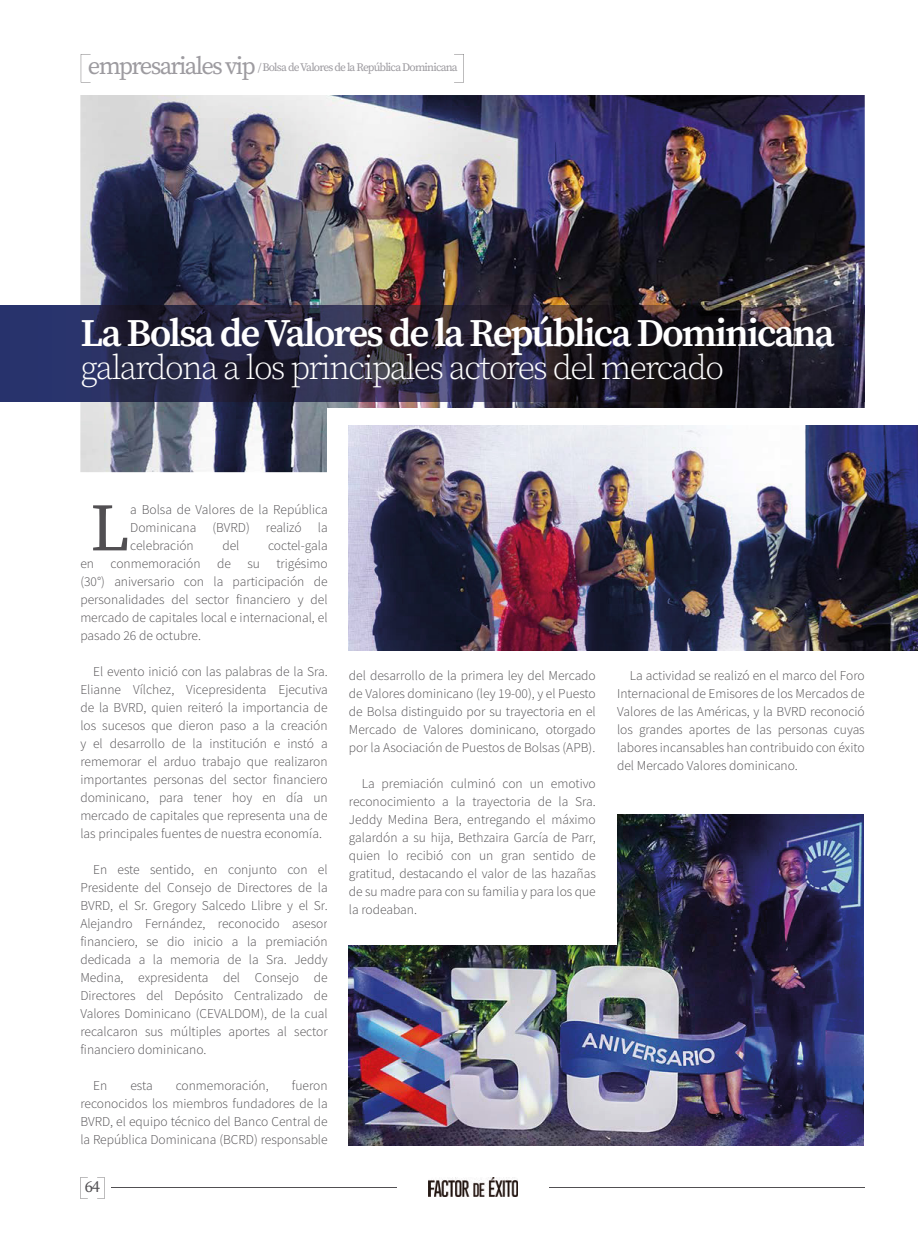
<style>
.page{position:relative;width:918px;height:1242px;background:#fff}
.page>*{position:absolute;margin:0;border:0;box-sizing:border-box;transform-origin:0 0}
.t1{font:67.35px "Source Serif Pro";color:#514f52}
.t2{font:600 39px "Source Serif Pro";letter-spacing:-.05em;color:#fff}
.t3{font:300 34.35px "Source Serif Pro";letter-spacing:-.05em;color:#fff}
.t4{font:16.5px "Source Serif Pro";color:#514f52}
.t5{font:300 13.5px/18px "Source Sans Pro";color:#514f52;text-align:justify}
.t6{font:11.4px "Source Serif Pro";letter-spacing:-.07em;color:#9d9ba0}
.s1{font-size:24.75px}
</style>
<div class="page">
<img style="left:429px;top:1178px;width:88px;height:18px">
<svg style="left:80px;top:1177px;width:8px;height:22px"></svg>
<svg style="left:97px;top:1177px;width:8px;height:22px"></svg>
<hr style="left:112px;top:1188px;width:285px;height:1px;background:#514f52">
<hr style="left:549px;top:1188px;width:316px;height:1px;background:#514f52">
<svg style="left:81px;top:54px;width:10px;height:29px"></svg>
<svg style="left:454px;top:54px;width:10px;height:29px"></svg>
<img style="left:80px;top:95px;width:785px;height:377px">
<div style="left:0;top:306px;width:80px;height:96px;background:#28336d"></div>
<img style="left:80px;top:306px;width:785px;height:96px">
<img style="left:349px;top:815px;width:515px;height:330px">
<div style="left:328px;top:772px;width:289px;height:172px;background:#fff"></div>
<div style="left:328px;top:408px;width:554px;height:173px;background:#fff"></div>
<img style="left:348px;top:425px;width:570px;height:225px">
<p class="t6" style="left:88px;top:59px;width:372px"><span class="s1">empresariales vip</span> / Bolsa de Valores de la República Dominicana</p>
<h2 class="t2" style="left:80px;top:306px;width:756px">La Bolsa de Valores de la República Dominicana</h2>
<h3 class="t3" style="left:80px;top:346px;width:645px">galardona a los principales actores del mercado</h3>
<h1 class="t1" style="left:90px;top:483px;width:42px">L</h1>
<p class="t5" style="left:130px;top:501px;width:199px">a Bolsa de Valores de la República Dominicana (BVRD) realizó la celebración</p>
<p class="t5" style="left:80px;top:537px;width:249px;text-indent:188px">coctel-gala en conmemoración de su trigésimo (30°) aniversario con la participación de personalidades del sector financiero y del mercado de capitales local e internacional, el pasado 26 de octubre.</p>
<p class="t5" style="left:80px;top:663px;width:249px;text-indent:13px">El evento inició con las palabras de la Sra.<br>Elianne Vílchez, Vicepresidenta Ejecutiva de la BVRD, quien reiteró la importancia de los sucesos que dieron paso a la creación y el desarrollo de la institución e instó a rememorar el arduo trabajo que realizaron importantes personas del sector financiero dominicano, para tener hoy en día un mercado de capitales que representa una de las principales fuentes de nuestra economía.</p>
<p class="t5" style="left:80px;top:861px;width:249px;text-indent:13px">En este sentido, en conjunto con el Presidente del Consejo de Directores de la BVRD, el Sr. Gregory Salcedo Llibre y el Sr.<br>Alejandro Fernández, reconocido asesor financiero, se dio inicio a la premiación dedicada a la memoria de la Sra. Jeddy Medina, expresidenta del Consejo de Directores del Depósito Centralizado de Valores Dominicano (CEVALDOM), de la cual recalcaron sus múltiples aportes al sector financiero dominicano.</p>
<p class="t5" style="left:93px;top:1077px;width:16px">En</p>
<p class="t5" style="left:130px;top:1077px;width:24px">esta</p>
<p class="t5" style="left:176px;top:1077px;width:95px">conmemoración,</p>
<p class="t5" style="left:222px;top:537px;width:19px">del</p>
<p class="t5" style="left:80px;top:1077px;width:249px;text-indent:212px">fueron reconocidos los miembros fundadores de la BVRD, el equipo técnico del Banco Central de la República Dominicana (BCRD) responsable</p>
<p class="t4" style="left:85px;top:1176px;width:17px">64</p>
<p class="t5" style="left:349px;top:667px;width:248px">del desarrollo de la primera ley del Mercado de Valores dominicano (ley 19-00), y el Puesto de Bolsa distinguido por su trayectoria en el Mercado de Valores dominicano, otorgado por la Asociación de Puestos de Bolsas (APB).</p>
<p class="t5" style="left:349px;top:775px;width:248px;text-indent:13px">La premiación culminó con un emotivo reconocimiento a la trayectoria de la Sra.<br>Jeddy Medina Bera, entregando el máximo galardón a su hija, Bethzaira García de Parr, quien lo recibió con un gran sentido de gratitud, destacando el valor de las hazañas de su madre para con su familia y para los que la rodeaban.</p>
<p class="t5" style="left:617px;top:667px;width:249px;text-indent:13px">La actividad se realizó en el marco del Foro Internacional de Emisores de los Mercados de Valores de las Américas, y la BVRD reconoció los grandes aportes de las personas cuyas labores incansables han contribuido con éxito del Mercado Valores dominicano.</p>
</div>
